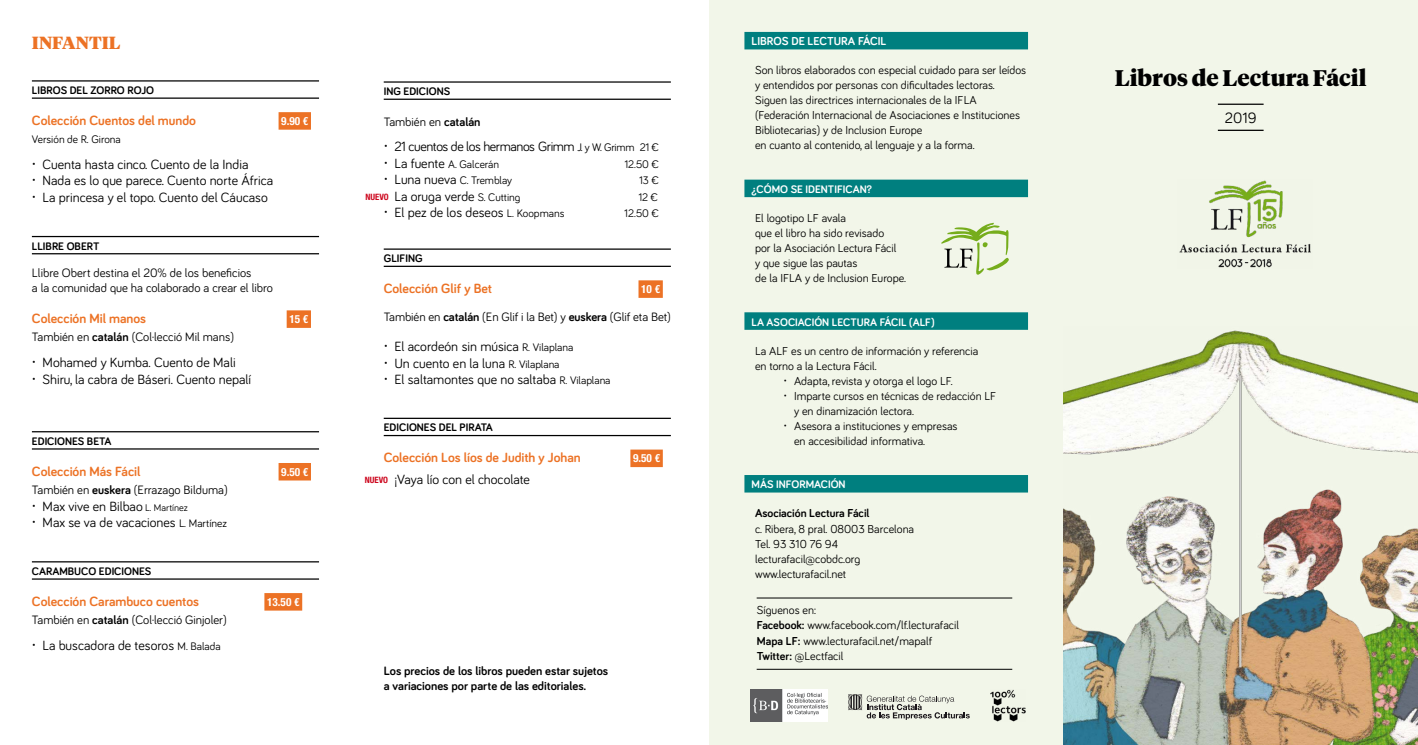
<style>
.page{position:relative;width:1418px;height:745px;background:#fff}
.page>*{position:absolute;margin:0;border:0;box-sizing:border-box;transform-origin:0 0}
.t1{font:900 22.5px "Tiempos Headline";color:#000}
.t2{font:900 17.5px "Tiempos Headline";color:#ec7225}
.t3{font:15.38px "Bariol";color:#000}
.t4{font:13.75px/16.5px "Bariol";color:#000}
.t5{font:700 13.75px "Bariol";color:#ec7225}
.t6{font:13.75px "Bariol";letter-spacing:-.03em;color:#000}
.t7{font:12.5px/15px "Bariol";color:#000}
.t8{font:700 12.5px/15px "Bariol";color:#000}
.t9{font:11.88px/15px "Bariol";color:#000}
.t10{font:700 11.88px "Bariol";color:#000}
.t11{font:700 11.88px "Bariol";color:#fff}
.t12{font:700 11.25px "Bariol";color:#000}
.t13{font:11.25px "Bariol";color:#000}
.t14{font:700 11.25px "Bariol";color:#fff}
.t15{font:700 condensed 11.25px "Helvetica Neue LT Std";color:#fff}
.t16{font:700 condensed 8.75px "Helvetica Neue LT Std";color:#cd071e}
.s1{font-weight:700}
.s2{font-size:10px}
.s3{font-size:11.25px}
.s4{font-size:13.75px}
</style>
<div class="page">
<div style="left:1063px;top:0;width:354px;height:744px;background:#f2f6e9"></div>
<hr style="left:1217px;top:103px;width:46px;height:2px;background:#000">
<hr style="left:1217px;top:130px;width:46px;height:1px;background:#000">
<hr style="left:32px;top:80px;width:287px;height:1px;background:#000">
<hr style="left:32px;top:97px;width:287px;height:2px;background:#000">
<div style="left:278px;top:112px;width:33px;height:18px;background:#ec7225"></div>
<hr style="left:32px;top:236px;width:287px;height:1px;background:#000">
<hr style="left:32px;top:253px;width:287px;height:1px;background:#000">
<div style="left:287px;top:310px;width:24px;height:18px;background:#ec7225"></div>
<hr style="left:32px;top:431px;width:287px;height:1px;background:#000">
<hr style="left:32px;top:448px;width:287px;height:1px;background:#000">
<div style="left:278px;top:462px;width:33px;height:18px;background:#ec7225"></div>
<hr style="left:32px;top:561px;width:287px;height:1px;background:#000">
<hr style="left:32px;top:578px;width:287px;height:1px;background:#000">
<div style="left:264px;top:592px;width:38px;height:18px;background:#ec7225"></div>
<hr style="left:384px;top:81px;width:287px;height:2px;background:#000">
<hr style="left:384px;top:98px;width:287px;height:2px;background:#000">
<hr style="left:384px;top:248px;width:287px;height:1px;background:#000">
<hr style="left:384px;top:265px;width:287px;height:2px;background:#000">
<div style="left:638px;top:280px;width:25px;height:18px;background:#ec7225"></div>
<hr style="left:384px;top:417px;width:287px;height:1px;background:#000">
<hr style="left:384px;top:434px;width:287px;height:2px;background:#000">
<div style="left:630px;top:449px;width:33px;height:18px;background:#ec7225"></div>
<div style="left:709px;top:0;width:354px;height:744px;background:#f2f6e9"></div>
<div style="left:744px;top:32px;width:284px;height:17px;background:#007f7f"></div>
<div style="left:744px;top:179px;width:284px;height:18px;background:#007f7f"></div>
<div style="left:744px;top:312px;width:284px;height:17px;background:#007f7f"></div>
<div style="left:744px;top:474px;width:284px;height:18px;background:#007f7f"></div>
<svg style="left:941px;top:223px;width:67px;height:51px"></svg>
<img style="left:750px;top:689px;width:77px;height:32px">
<svg style="left:848px;top:694px;width:121px;height:25px"></svg>
<img style="left:990px;top:689px;width:35px;height:32px">
<img style="left:1063px;top:330px;width:354px;height:414px">
<hr style="left:756px;top:597px;width:256px;height:1px;background:#000">
<hr style="left:756px;top:668px;width:256px;height:1px;background:#000">
<img style="left:1179px;top:180px;width:132px;height:88px">
<h2 class="t2" style="left:32px;top:31px;width:90px">INFANTIL</h2>
<p class="t12" style="left:32px;top:82px;width:124px">LIBROS DEL ZORRO ROJO</p>
<p class="t5" style="left:32px;top:111px;width:166px">Colección Cuentos del mundo</p>
<p class="t15" style="left:281px;top:114px;width:28px">9.90 €</p>
<p class="t13" style="left:32px;top:132px;width:90px">Versión de R. Girona</p>
<p class="t4" style="left:43px;top:155px;width:232px">Cuenta hasta cinco. Cuento de la India<br>Nada es lo que parece. Cuento norte África<br>La princesa y el topo. Cuento del Cáucaso</p>
<p class="t12" style="left:32px;top:238px;width:69px">LLIBRE OBERT</p>
<p class="t7" style="left:32px;top:265px;width:243px">Llibre Obert destina el 20% de los beneficios<br>a la comunidad que ha colaborado a crear el libro</p>
<p class="t5" style="left:32px;top:308px;width:116px">Colección Mil manos</p>
<p class="t15" style="left:289px;top:312px;width:20px">15 €</p>
<p class="t7" style="left:32px;top:329px;width:204px">También en <span class="s1">catalán</span> (Col·lecció Mil mans)</p>
<p class="t4" style="left:43px;top:353px;width:210px">Mohamed y Kumba. Cuento de Mali<br>Shiru, la cabra de Báseri. Cuento nepalí</p>
<p class="t12" style="left:32px;top:433px;width:81px">EDICIONES BETA</p>
<p class="t5" style="left:32px;top:461px;width:110px">Colección Más Fácil</p>
<p class="t15" style="left:281px;top:464px;width:28px">9.50 €</p>
<p class="t7" style="left:32px;top:481px;width:197px">También en <span class="s1">euskera</span> (Errazago Bilduma)</p>
<p class="t4" style="left:43px;top:496px;width:186px">Max vive en Bilbao <span class="s2">L. Martínez<br></span>Max se va de vacaciones <span class="s3">L. Martínez</span></p>
<p class="t12" style="left:32px;top:563px;width:121px">CARAMBUCO EDICIONES</p>
<p class="t5" style="left:32px;top:591px;width:169px">Colección Carambuco cuentos</p>
<p class="t15" style="left:267px;top:594px;width:34px">13.50 €</p>
<p class="t7" style="left:32px;top:611px;width:196px">También en <span class="s1">catalán</span> (Col·lecció Ginjoler)</p>
<p class="t4" style="left:43px;top:635px;width:180px">La buscadora de tesoros <span class="s3">M. Balada</span></p>
<p class="t12" style="left:384px;top:83px;width:68px">ING EDICIONS</p>
<p class="t7" style="left:384px;top:113px;width:98px">También en <span class="s1">catalán</span></p>
<p class="t6" style="left:394px;top:137px;width:266px">21 cuentos de los hermanos Grimm <span class="s3">J. y W. Grimm 21 €</span></p>
<p class="t13" style="left:394px;top:156px;width:106px"><span class="s4">La fuente</span> A. Galcerán</p>
<p class="t13" style="left:624px;top:156px;width:36px">12.50 €</p>
<p class="t13" style="left:394px;top:173px;width:119px"><span class="s4">Luna nueva</span> C. Tremblay</p>
<p class="t13" style="left:639px;top:173px;width:21px">13 €</p>
<p class="t4" style="left:394px;top:187px;width:128px">La oruga verde <span class="s3">S. Cutting</span></p>
<p class="t13" style="left:638px;top:189px;width:21px">12 €</p>
<p class="t4" style="left:394px;top:204px;width:171px">El pez de los deseos <span class="s3">L. Koopmans</span></p>
<p class="t13" style="left:624px;top:206px;width:36px">12.50 €</p>
<p class="t12" style="left:384px;top:250px;width:40px">GLIFING</p>
<p class="t5" style="left:384px;top:278px;width:110px">Colección Glif y Bet</p>
<p class="t15" style="left:641px;top:282px;width:20px">10 €</p>
<p class="t7" style="left:384px;top:309px;width:289px">También en <span class="s1">catalán</span> (En Glif i la Bet) y <span class="s1">euskera</span> (Glif eta Bet)</p>
<p class="t4" style="left:394px;top:338px;width:218px">El acordeón sin música <span class="s3">R. Vilaplana<br></span>Un cuento en la luna <span class="s3">R. Vilaplana<br></span>El saltamontes que no saltaba <span class="s3">R. Vilaplana</span></p>
<p class="t12" style="left:384px;top:419px;width:111px">EDICIONES DEL PIRATA</p>
<p class="t5" style="left:384px;top:448px;width:198px">Colección Los líos de Judith y Johan</p>
<p class="t15" style="left:633px;top:451px;width:28px">9.50 €</p>
<p class="t4" style="left:394px;top:470px;width:137px">¡Vaya lío con el chocolate</p>
<p class="t16" style="left:365px;top:192px;width:25px">NUEVO</p>
<p class="t16" style="left:365px;top:474px;width:25px">NUEVO</p>
<p class="t8" style="left:384px;top:662px;width:226px">Los precios de los libros pueden estar sujetos a variaciones por parte de las editoriales.</p>
<p class="t11" style="left:751px;top:33px;width:136px">LIBROS DE LECTURA FÁCIL</p>
<p class="t9" style="left:755px;top:62px;width:273px">Son libros elaborados con especial cuidado para ser leídos y entendidos por personas con dificultades lectoras.<br>Siguen las directrices internacionales de la IFLA (Federación Internacional de Asociaciones e Instituciones Bibliotecarias) y de Inclusion Europe<br>en cuanto al contenido, al lenguaje y a la forma.</p>
<p class="t14" style="left:751px;top:181px;width:122px">¿CÓMO SE IDENTIFICAN?</p>
<p class="t9" style="left:755px;top:210px;width:152px">El logotipo LF avala<br>que el libro ha sido revisado<br>por la Asociación Lectura Fácil<br>y que sigue las pautas<br>de la IFLA y de Inclusion Europe.</p>
<p class="t14" style="left:751px;top:314px;width:185px">LA ASOCIACIÓN LECTURA FÁCIL (ALF)</p>
<p class="t9" style="left:755px;top:342px;width:225px">La ALF es un centro de información y referencia</p>
<p class="t9" style="left:755px;top:357px;width:123px">en torno a la Lectura Fácil.</p>
<p class="t9" style="left:794px;top:372px;width:160px">Adapta, revista y otorga el logo LF.</p>
<p class="t9" style="left:794px;top:387px;width:204px">Imparte cursos en técnicas de redacción LF</p>
<p class="t9" style="left:794px;top:402px;width:121px">y en dinamización lectora.</p>
<p class="t9" style="left:794px;top:417px;width:165px">Asesora a instituciones y empresas</p>
<p class="t9" style="left:794px;top:432px;width:133px">en accesibilidad informativa.</p>
<p class="t14" style="left:751px;top:476px;width:96px">MÁS INFORMACIÓN</p>
<p class="t10" style="left:755px;top:505px;width:116px">Asociación Lectura Fácil</p>
<p class="t9" style="left:755px;top:520px;width:161px">c. Ribera, 8 pral. 08003 Barcelona<br>Tel. 93 310 76 94 lecturafacil@cobdc.org www.lecturafacil.net</p>
<p class="t9" style="left:756px;top:602px;width:204px">Síguenos en:<br><span class="s1">Facebook:</span> www.facebook.com/lf.lecturafacil<br><span class="s1">Mapa LF:</span> www.lecturafacil.net/mapalf<br><span class="s1">Twitter:</span> @Lectfacil</p>
<h1 class="t1" style="left:1114px;top:62px;width:253px">Libros de Lectura Fácil</h1>
<p class="t3" style="left:1224px;top:107px;width:33px">2019</p>
</div>
